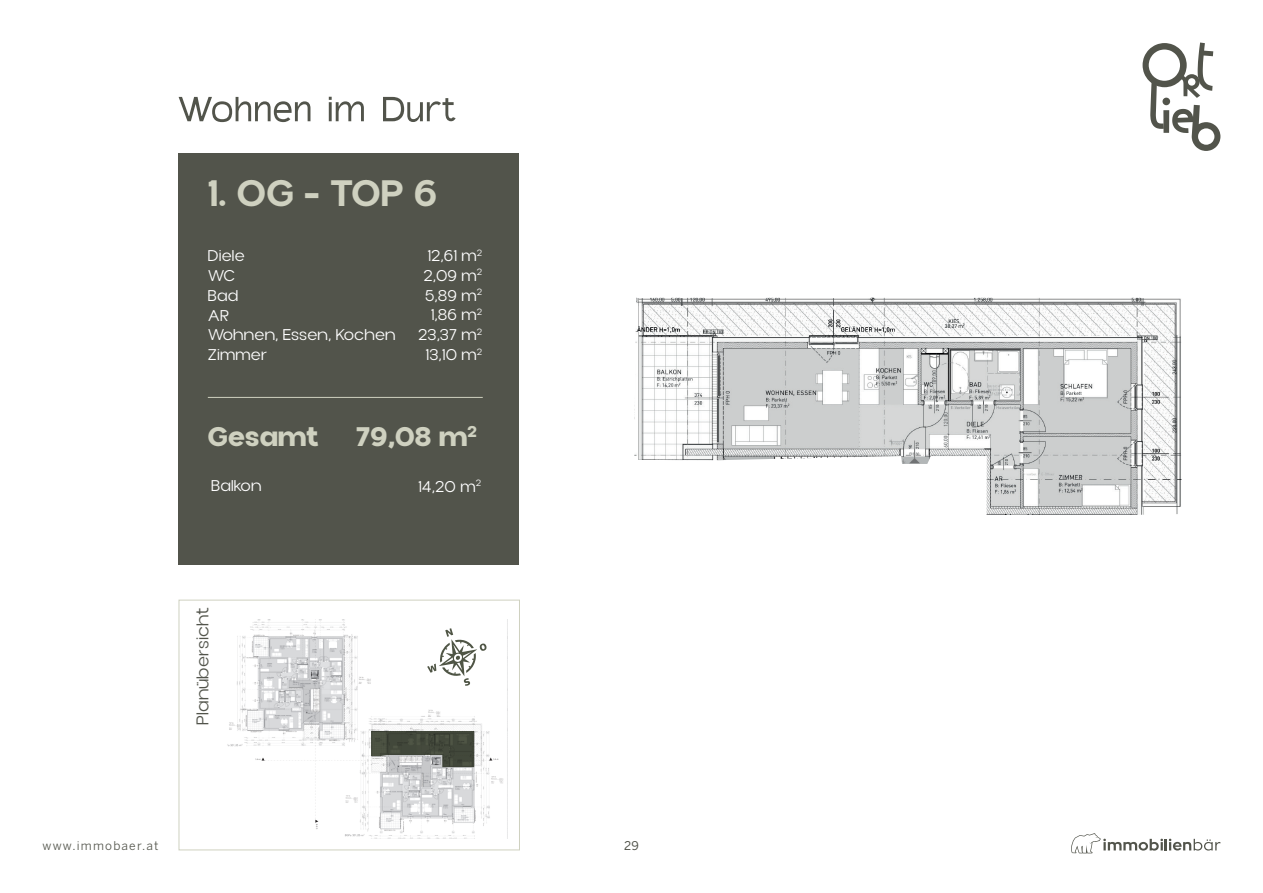
<style>
.page{position:relative;width:1263px;height:893px;background:#fff}
.page>*{position:absolute;margin:0;border:0;box-sizing:border-box;transform-origin:0 0}
.t1{font:600 39px "Aloevera Display";color:#cfd1c0}
.t2{font:700 28.5px "Aloevera Display";letter-spacing:.01em;color:#cfd1c0}
.t3{font:300 18px "Aloevera Display";letter-spacing:.01em;color:#52544b}
.t4{font:300 16.5px/19.8px "Aloevera Display";letter-spacing:.01em;color:#fff}
.t5{font:12px "Benton Sans";letter-spacing:.1em;color:#52544b}
.t6{font:12px "Benton Sans";color:#52544b}
</style>
<div class="page">
<svg style="left:1071px;top:833px;width:149px;height:20px"></svg>
<div style="left:179px;top:600px;width:341px;height:250px;border:1px solid #cfd1c0"></div>
<div style="left:179px;top:154px;width:340px;height:411px;background:#52544b"></div>
<svg style="left:1142px;top:43px;width:78px;height:108px"></svg>
<hr style="left:208px;top:397px;width:275px;height:1px;background:#cfd1c0">
<svg style="left:179px;top:97px;width:131px;height:25px"></svg>
<svg style="left:329px;top:97px;width:35px;height:24px"></svg>
<svg style="left:383px;top:97px;width:73px;height:25px"></svg>
<img style="left:227px;top:620px;width:277px;height:219px">
<img style="left:634px;top:298px;width:547px;height:217px">
<svg style="left:371px;top:731px;width:103px;height:36px;background:#62675d"></svg>
<h1 class="t1" style="left:208px;top:171px;width:231px">1. OG - TOP 6</h1>
<p class="t4" style="left:208px;top:246px;width:189px">Diele<br>WC<br>Bad<br>AR<br>Wohnen, Essen, Kochen<br>Zimmer</p>
<p class="t4" style="left:418px;top:246px;width:66px;text-align:right">12,61 m<sup>2<br></sup>2,09 m<sup>2<br></sup>5,89 m<sup>2<br></sup>1,86 m<sup>2<br></sup>23,37 m<sup>2<br></sup>13,10 m<sup>2</sup></p>
<h2 class="t2" style="left:208px;top:420px;width:113px">Gesamt</h2>
<h2 class="t2" style="left:356px;top:420px;width:122px">79,08 m<sup>2</sup></h2>
<p class="t4" style="left:211px;top:475px;width:52px">Balkon</p>
<p class="t4" style="left:418px;top:476px;width:65px">14,20 m<sup>2</sup></p>
<p class="t3" style="left:193px;top:725px;width:120px;rotate:-90deg">Planübersicht</p>
<p class="t5" style="left:43px;top:839px;width:118px">www.immobaer.at</p>
<p class="t6" style="left:624px;top:839px;width:16px">29</p>
</div>
